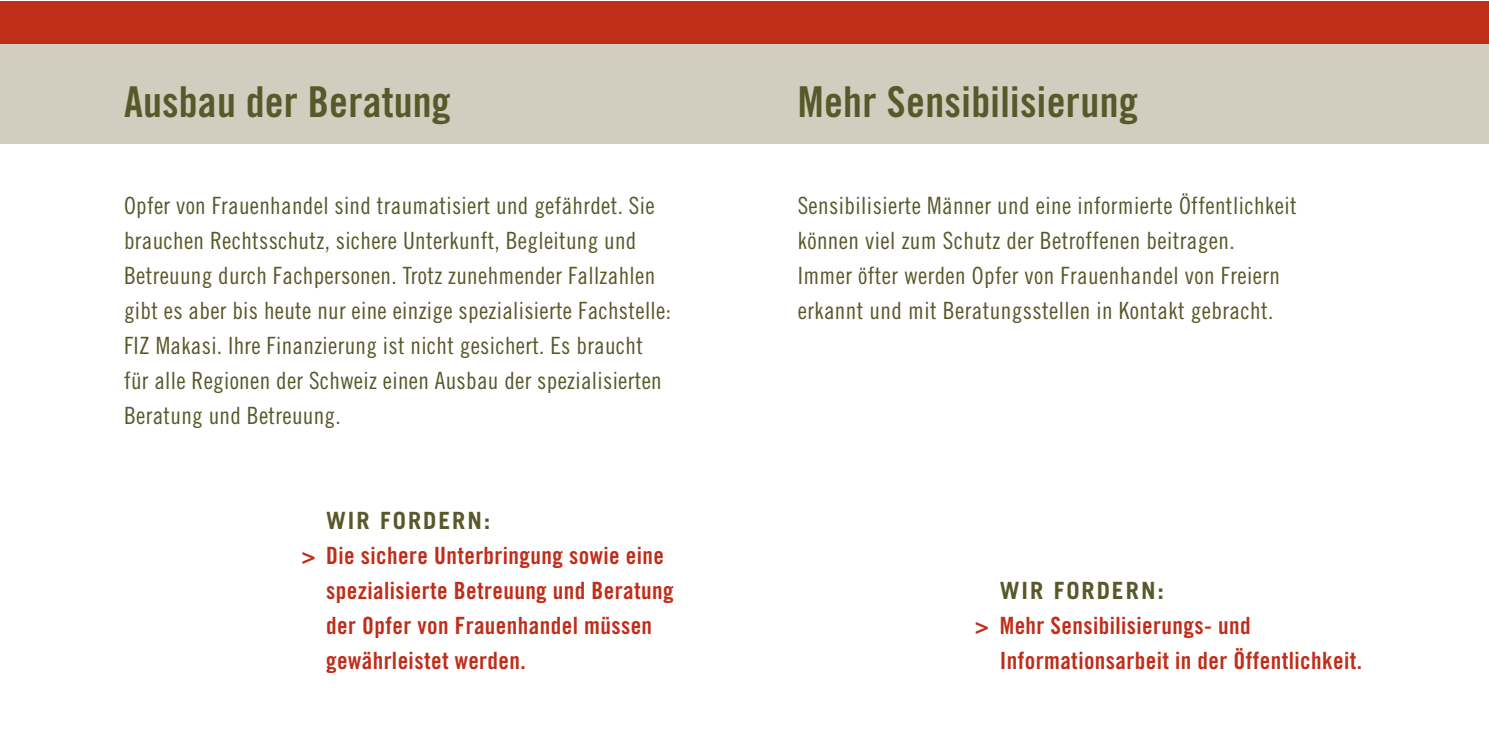
<style>
.page{position:relative;width:1489px;height:745px;background:#fff}
.page>*{position:absolute;margin:0;border:0;box-sizing:border-box;transform-origin:0 0}
.t1{font:42.5px "Trade Gothic Bold Cond Twenty";letter-spacing:.01em;color:#58582a}
.t2{font:23.75px/35px "Trade Gothic Cond Eighteen";letter-spacing:.015em;color:#58582a}
.t3{font:23.75px/35px "Trade Gothic Bold Cond Twenty";letter-spacing:.02em;color:#c02d19}
.t4{font:700 23.75px "Trade Gothic";letter-spacing:.085em;color:#58582a}
</style>
<div class="page">
<div style="left:0;top:44px;width:1488px;height:99px;background:#d1cdbf"></div>
<div style="left:0;top:2px;width:1488px;height:42px;background:#c02d19"></div>
<h1 class="t1" style="left:124px;top:87px;width:328px">Ausbau der Beratung</h1>
<h1 class="t1" style="left:797px;top:87px;width:342px">Mehr Sensibilisierung</h1>
<p class="t2" style="left:124px;top:189px;width:548px">Opfer von Frauenhandel sind traumatisiert und gefährdet. Sie brauchen Rechtsschutz, sichere Unterkunft, Begleitung und Betreuung durch Fachpersonen. Trotz zunehmender Fallzahlen gibt es aber bis heute nur eine einzige spezialisierte Fachstelle:<br>FIZ Makasi. Ihre Finanzierung ist nicht gesichert. Es braucht für alle Regionen der Schweiz einen Ausbau der spezialisierten Beratung und Betreuung.</p>
<p class="t4" style="left:326px;top:511px;width:166px">WIR FORDERN:</p>
<p class="t3" style="left:326px;top:539px;width:349px;text-indent:-25px">&gt; Die sichere Unterbringung sowie eine spezialisierte Betreuung und Beratung der Opfer von Frauenhandel müssen gewährleistet werden.</p>
<p class="t2" style="left:797px;top:189px;width:500px">Sensibilisierte Männer und eine informierte Öffentlichkeit können viel zum Schutz der Betroffenen beitragen.<br>Immer öfter werden Opfer von Frauenhandel von Freiern erkannt und mit Beratungsstellen in Kontakt gebracht.</p>
<p class="t4" style="left:999px;top:581px;width:166px">WIR FORDERN:</p>
<p class="t3" style="left:999px;top:609px;width:364px;text-indent:-25px">&gt; Mehr Sensibilisierungs- und<br>Informationsarbeit in der Öffentlichkeit.</p>
</div>
